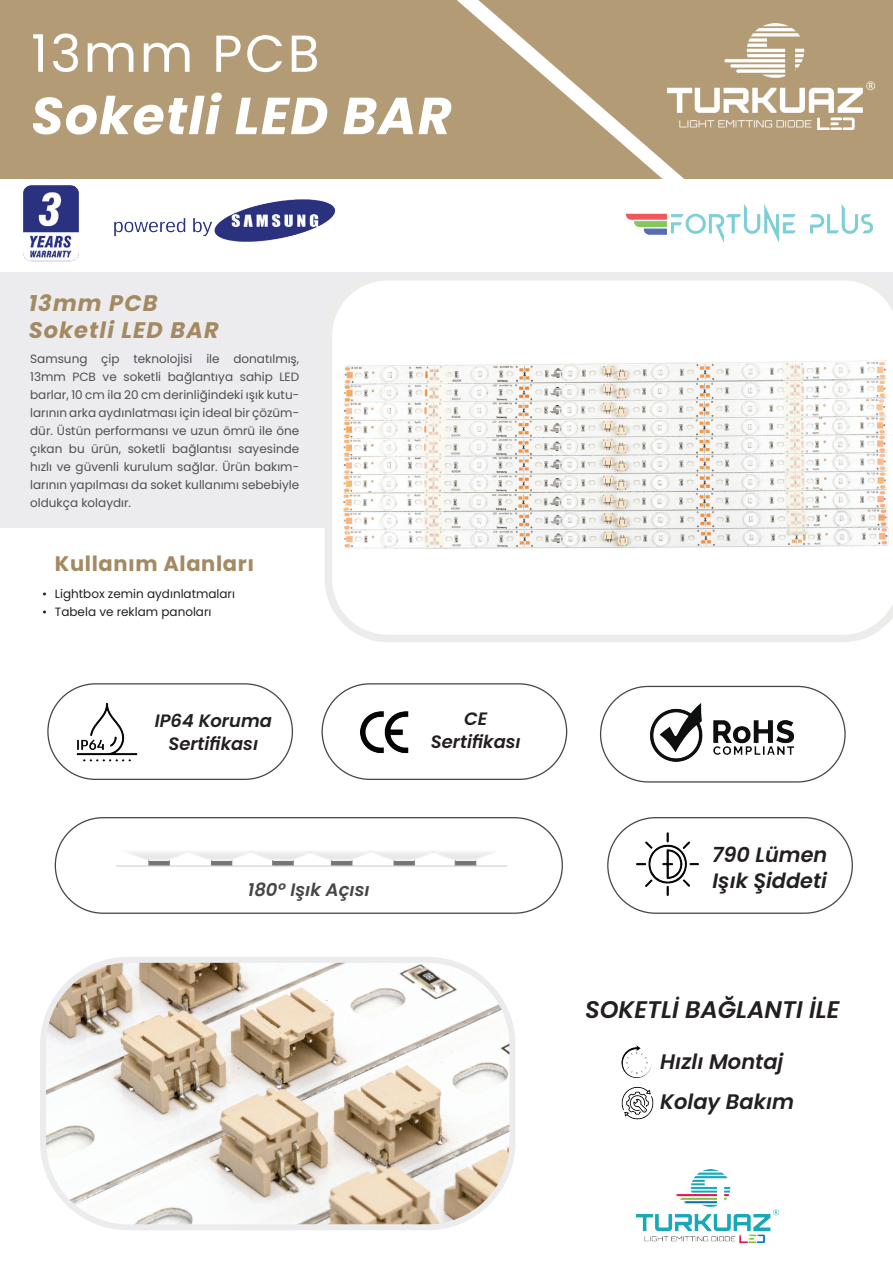
<style>
.page{position:relative;width:893px;height:1263px;background:#fff}
.page>*{position:absolute;margin:0;border:0;box-sizing:border-box;transform-origin:0 0}
.t1{font:italic 700 51.9px "Poppins";letter-spacing:.025em;color:#fff}
.t2{font:51.9px "Poppins";letter-spacing:.05em;color:#fff}
.t3{font:italic 600 24px "Poppins";color:#231f20}
.t4{font:italic 700 22.5px/27px "Poppins";letter-spacing:.05em;color:#a38a62}
.t5{font:italic 600 21px/40.3px "Poppins";color:#231f20}
.t6{font:700 21px "Poppins";letter-spacing:.03em;color:#a38a62}
.t7{font:italic 600 20.85px/26.8px "Poppins";color:#231f20}
.t8{font:italic 600 18px "Poppins";color:#444648}
.t9{font:italic 600 17.85px/23.1px "Poppins";color:#231f20;text-align:center}
.t10{font:12px/18px "Poppins";color:#4e4f50;text-align:justify}
.t11{font:12px "Poppins";color:#231f20}
</style>
<div class="page">
<div style="left:0;top:0;width:893px;height:179px;background:#b39b76"></div>
<div style="left:0;top:272px;width:893px;height:256px;background:#ececee"></div>
<svg style="left:457px;top:0;width:227px;height:179px"></svg>
<img style="left:47px;top:964px;width:461px;height:259px">
<div style="left:40px;top:957px;width:475px;height:273px;border:6px solid #ececee;border-radius:85px"></div>
<svg style="left:325px;top:281px;width:568px;height:361px"></svg>
<img style="left:621px;top:1086px;width:33px;height:34px">
<img style="left:621px;top:1045px;width:31px;height:33px">
<img style="left:360px;top:711px;width:49px;height:43px">
<img style="left:626px;top:685px;width:194px;height:98px">
<img style="left:48px;top:684px;width:244px;height:95px;border-radius:48px">
<div style="left:47px;top:683px;width:246px;height:97px;border:1px solid #454647;border-radius:48px"></div>
<img style="left:69px;top:695px;width:76px;height:75px">
<div style="left:322px;top:683px;width:245px;height:97px;border:1px solid #454647;border-radius:48px"></div>
<div style="left:600px;top:686px;width:246px;height:96px;border:1px solid #454647;border-radius:48px"></div>
<div style="left:55px;top:817px;width:508px;height:97px;border:1px solid #454647;border-radius:48px"></div>
<img style="left:618px;top:817px;width:99px;height:97px">
<img style="left:23px;top:185px;width:56px;height:77px">
<img style="left:116px;top:851px;width:391px;height:16px">
<img style="left:625px;top:204px;width:248px;height:39px">
<img style="left:114px;top:199px;width:222px;height:43px">
<img style="left:668px;top:23px;width:206px;height:107px">
<img style="left:636px;top:1169px;width:143px;height:74px">
<h1 class="t2" style="left:31px;top:24px;width:290px">13mm PCB</h1>
<h1 class="t1" style="left:31px;top:86px;width:422px">Soketli LED BAR</h1>
<h3 class="t4" style="left:29px;top:290px;width:191px">13mm PCB<br>Soketli LED BAR</h3>
<p class="t10" style="left:30px;top:350px;width:271px">Samsung çip teknolojisi ile donatılmış, 13mm PCB ve soketli bağlantıya sahip LED barlar, 10 cm ila 20 cm derinliğindeki ışık kutu&shy;larının arka aydınlatması için ideal bir çözüm&shy;dür. Üstün performansı ve uzun ömrü ile öne çıkan bu ürün, soketli bağlantısı sayesinde hızlı ve güvenli kurulum sağlar. Ürün bakım&shy;larının yapılması da soket kullanımı sebebiyle oldukça kolaydır.</p>
<h3 class="t6" style="left:55px;top:551px;width:201px">Kullanım Alanları</h3>
<p class="t11" style="left:42px;top:587px;width:194px">• Lightbox zemin aydınlatmaları</p>
<p class="t11" style="left:42px;top:605px;width:171px">• Tabela ve reklam panoları</p>
<h3 class="t9" style="left:155px;top:710px;width:119px">IP64 Koruma<br>Sertifikası</h3>
<h3 class="t8" style="left:248px;top:879px;width:123px">180° Işık Açısı</h3>
<h3 class="t9" style="left:431px;top:707px;width:91px">CE<br>Sertifikası</h3>
<h3 class="t7" style="left:712px;top:841px;width:117px">790 Lümen<br>Işık Şiddeti</h3>
<h2 class="t3" style="left:585px;top:996px;width:256px">SOKETLİ BAĞLANTI İLE</h2>
<h3 class="t5" style="left:660px;top:1041px;width:135px">Hızlı Montaj<br>Kolay Bakım</h3>
</div>
